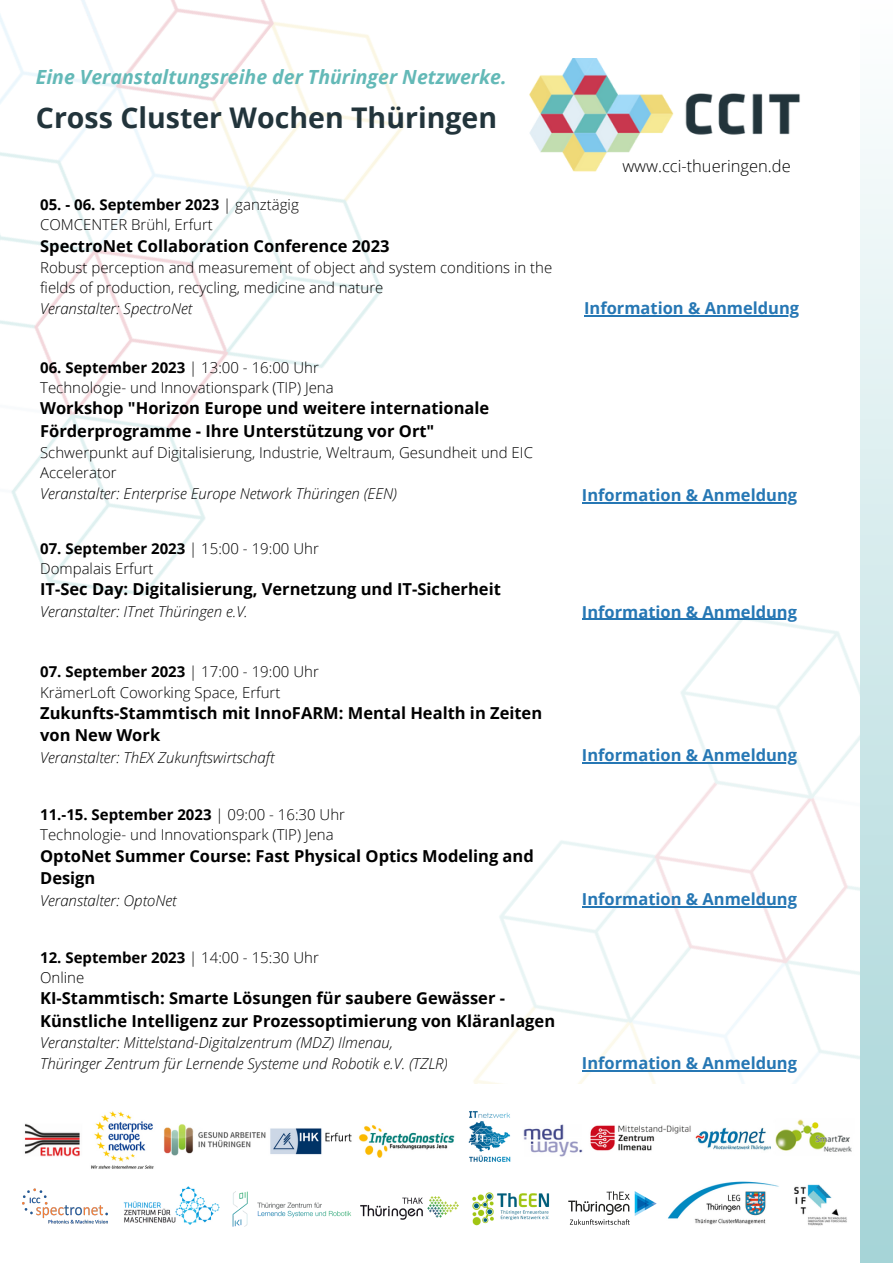
<style>
.page{position:relative;width:893px;height:1264px;background:#fff}
.page>*{position:absolute;margin:0;border:0;box-sizing:border-box;transform-origin:0 0}
.t1{font:700 28.5px "Open Sans";color:#22343b}
.t2{font:italic 700 19.5px "Open Sans";color:#63b9b7}
.t3{font:700 16.5px/22.5px "Open Sans";color:#000}
.t4{font:700 16.5px "Open Sans";color:#2677b4}
.t5{font:300 16.5px "Open Sans";color:#000}
.t6{font:300 15px/20.2px "Open Sans";color:#000}
.t7{font:italic 300 15px "Open Sans";color:#000}
.t8{font:700 15px "Open Sans";color:#000}
.s1{font-weight:300}
</style>
<div class="page">
<img style="left:0;top:0;width:860px;height:999px">
<img style="left:521px;top:58px;width:290px;height:119px">
<img style="left:24px;top:1123px;width:56px;height:34px">
<img style="left:523px;top:1124px;width:60px;height:33px">
<img style="left:794px;top:1184px;width:53px;height:42px">
<img style="left:472px;top:1192px;width:78px;height:34px">
<img style="left:22px;top:1188px;width:86px;height:36px">
<img style="left:695px;top:1127px;width:74px;height:24px">
<img style="left:769px;top:1119px;width:83px;height:33px">
<img style="left:468px;top:1111px;width:43px;height:51px">
<div style="left:860px;top:0;width:32px;height:1262px;background:linear-gradient(to bottom,#feffff,#a5d4d7)"></div>
<img style="left:590px;top:1125px;width:101px;height:26px">
<img style="left:270px;top:1128px;width:82px;height:27px">
<img style="left:358px;top:1125px;width:97px;height:32px">
<img style="left:164px;top:1124px;width:102px;height:32px">
<img style="left:123px;top:1186px;width:96px;height:38px">
<img style="left:667px;top:1181px;width:112px;height:43px">
<img style="left:91px;top:1111px;width:63px;height:58px">
<hr style="left:584px;top:315px;width:215px;height:1px;background:#2677b4">
<hr style="left:582px;top:502px;width:215px;height:1px;background:#2677b4">
<hr style="left:582px;top:762px;width:215px;height:1px;background:#2677b4">
<hr style="left:582px;top:618px;width:215px;height:1px;background:#2677b4">
<hr style="left:582px;top:1070px;width:215px;height:1px;background:#2677b4">
<hr style="left:582px;top:906px;width:215px;height:1px;background:#2677b4">
<img style="left:232px;top:1191px;width:120px;height:36px">
<img style="left:568px;top:1191px;width:89px;height:34px">
<img style="left:360px;top:1196px;width:99px;height:24px">
<p class="t2" style="left:36px;top:64px;width:472px">Eine Veranstaltungsreihe der Thüringer Netzwerke.</p>
<p class="t1" style="left:36px;top:97px;width:462px">Cross Cluster Wochen Thüringen</p>
<p class="t5" style="left:622px;top:154px;width:170px">www.cci-thueringen.de</p>
<p class="t8" style="left:40px;top:194px;width:260px">05. - 06. September 2023 <span class="s1">| ganztägig</span></p>
<p class="t6" style="left:40px;top:214px;width:174px">COMCENTER Brühl, Erfurt</p>
<p class="t3" style="left:40px;top:234px;width:351px">SpectroNet Collaboration Conference 2023</p>
<p class="t6" style="left:40px;top:257px;width:513px">Robust perception and measurement of object and system conditions in the fields of production, recycling, medicine and nature</p>
<p class="t7" style="left:40px;top:298px;width:154px">Veranstalter: SpectroNet</p>
<p class="t4" style="left:584px;top:296px;width:217px">Information &amp; Anmeldung</p>
<p class="t8" style="left:40px;top:357px;width:280px">06. September 2023 <span class="s1">| 13:00 - 16:00 Uhr</span></p>
<p class="t6" style="left:40px;top:377px;width:295px">Technologie- und Innovationspark (TIP) Jena</p>
<p class="t3" style="left:40px;top:397px;width:450px">Workshop "Horizon Europe und weitere internationale<br>Förderprogramme - Ihre Unterstützung vor Ort"</p>
<p class="t6" style="left:40px;top:442px;width:494px">Schwerpunkt auf Digitalisierung, Industrie, Weltraum, Gesundheit und EIC<br>Accelerator</p>
<p class="t7" style="left:40px;top:482px;width:358px">Veranstalter: Enterprise Europe Network Thüringen (EEN)</p>
<p class="t8" style="left:40px;top:538px;width:280px">07. September 2023 <span class="s1">| 15:00 - 19:00 Uhr</span></p>
<p class="t6" style="left:40px;top:558px;width:115px">Dompalais Erfurt</p>
<p class="t3" style="left:40px;top:578px;width:462px">IT-Sec Day: Digitalisierung, Vernetzung und IT-Sicherheit</p>
<p class="t7" style="left:40px;top:600px;width:209px">Veranstalter: ITnet Thüringen e.V.</p>
<p class="t8" style="left:40px;top:661px;width:280px">07. September 2023 <span class="s1">| 17:00 - 19:00 Uhr</span></p>
<p class="t6" style="left:40px;top:681px;width:242px">KrämerLoft Coworking Space, Erfurt</p>
<p class="t3" style="left:40px;top:701px;width:503px">Zukunfts-Stammtisch mit InnoFARM: Mental Health in Zeiten von New Work</p>
<p class="t7" style="left:40px;top:746px;width:236px">Veranstalter: ThEX Zukunftswirtschaft</p>
<p class="t4" style="left:582px;top:483px;width:217px">Information &amp; Anmeldung</p>
<p class="t4" style="left:582px;top:600px;width:217px">Information &amp; Anmeldung</p>
<p class="t4" style="left:582px;top:743px;width:217px">Information &amp; Anmeldung</p>
<p class="t8" style="left:40px;top:804px;width:306px">11.-15. September 2023 <span class="s1">| 09:00 - 16:30 Uhr</span></p>
<p class="t6" style="left:40px;top:824px;width:295px">Technologie- und Innovationspark (TIP) Jena</p>
<p class="t3" style="left:40px;top:844px;width:495px">OptoNet Summer Course: Fast Physical Optics Modeling and<br>Design</p>
<p class="t7" style="left:40px;top:889px;width:138px">Veranstalter: OptoNet</p>
<p class="t4" style="left:582px;top:887px;width:217px">Information &amp; Anmeldung</p>
<p class="t8" style="left:40px;top:946px;width:280px">12. September 2023 <span class="s1">| 14:00 - 15:30 Uhr</span></p>
<p class="t6" style="left:40px;top:967px;width:46px">Online</p>
<p class="t3" style="left:40px;top:986px;width:516px">KI-Stammtisch: Smarte Lösungen für saubere Gewässer -<br>Künstliche Intelligenz zur Prozessoptimierung von Kläranlagen</p>
<p class="t7" style="left:40px;top:1032px;width:354px">Veranstalter: Mittelstand-Digitalzentrum (MDZ) Ilmenau,</p>
<p class="t7" style="left:40px;top:1052px;width:409px">Thüringer Zentrum für Lernende Systeme und Robotik e.V. (TZLR)</p>
<p class="t4" style="left:582px;top:1051px;width:217px">Information &amp; Anmeldung</p>
</div>
